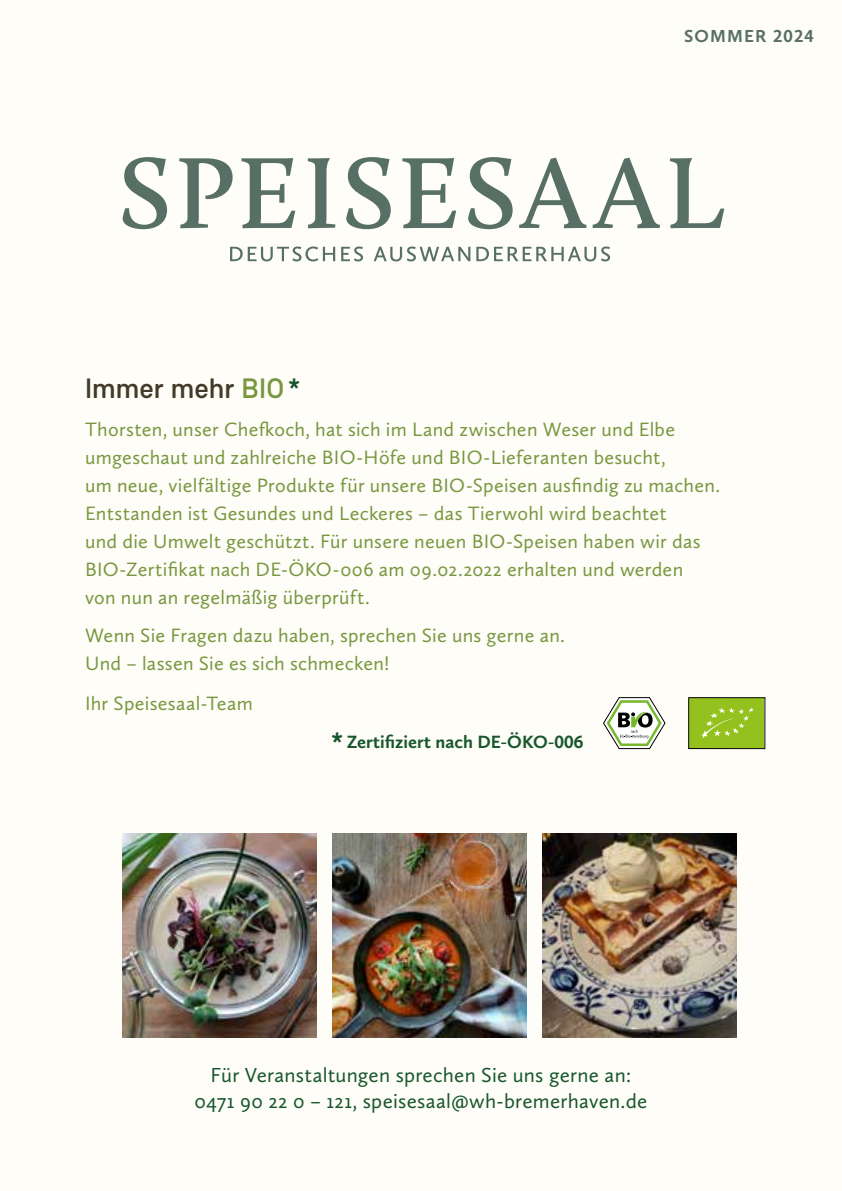
<style>
.page{position:relative;width:842px;height:1191px;background:#fefdf8}
.page>*{position:absolute;margin:0;border:0;box-sizing:border-box;transform-origin:0 0}
.t1{font:500 28px "Weissenhof Grotesk";color:#433a29}
.t2{font:21px/26px "Calluna Sans";letter-spacing:.01em;color:#18572c;text-align:center}
.t3{font:20px/28px "Calluna Sans";letter-spacing:.015em;color:#78973f}
.t4{font:700 18.4px "Calluna Sans";color:#18572c}
.t5{font:700 18px "Calluna Sans";letter-spacing:.065em;color:#576f64}
.s1{color:#78973f}
.s2{color:#18572c}
.s3{font-family:"Weissenhof Grotesk";font-weight:500;font-size:28px}
</style>
<div class="page">
<svg style="left:230px;top:246px;width:105px;height:15px"></svg>
<svg style="left:341px;top:246px;width:22px;height:15px"></svg>
<svg style="left:374px;top:246px;width:96px;height:15px"></svg>
<svg style="left:476px;top:246px;width:134px;height:15px"></svg>
<svg style="left:123px;top:157px;width:44px;height:72px"></svg>
<svg style="left:179px;top:158px;width:54px;height:70px"></svg>
<svg style="left:241px;top:158px;width:54px;height:70px"></svg>
<svg style="left:308px;top:158px;width:27px;height:70px"></svg>
<svg style="left:346px;top:157px;width:45px;height:72px"></svg>
<svg style="left:402px;top:158px;width:54px;height:70px"></svg>
<svg style="left:468px;top:157px;width:45px;height:72px"></svg>
<svg style="left:519px;top:158px;width:68px;height:70px"></svg>
<svg style="left:593px;top:158px;width:67px;height:70px"></svg>
<svg style="left:670px;top:158px;width:54px;height:70px"></svg>
<svg style="left:688px;top:697px;width:77px;height:51px;background:#94bc29"></svg>
<svg style="left:603px;top:697px;width:62px;height:51px"></svg>
<img style="left:123px;top:833px;width:194px;height:205px">
<img style="left:333px;top:833px;width:194px;height:204px">
<img style="left:543px;top:833px;width:194px;height:204px">
<p class="t5" style="left:684px;top:25px;width:131px">SOMMER 2024</p>
<h1 class="t1" style="left:85px;top:371px;width:216px">Immer mehr <span class="s1">BIO</span><span class="s2">*</span></h1>
<p class="t3" style="left:85px;top:415px;width:637px">Thorsten, unser Chefkoch, hat sich im Land zwischen Weser und Elbe umgeschaut und zahlreiche BIO-Höfe und BIO-Lieferanten besucht,<br>um neue, vielfältige Produkte für unsere BIO-Speisen ausfindig zu machen.<br>Entstanden ist Gesundes und Leckeres – das Tierwohl wird beachtet<br>und die Umwelt geschützt. Für unsere neuen BIO-Speisen haben wir das BIO-Zertifikat nach DE-ÖKO-006 am 09.02.2022 erhalten und werden<br>von nun an regelmäßig überprüft.</p>
<p class="t3" style="left:85px;top:621px;width:481px">Wenn Sie Fragen dazu haben, sprechen Sie uns gerne an.<br>Und – lassen Sie es sich schmecken!</p>
<p class="t3" style="left:85px;top:689px;width:169px">Ihr Speisesaal-Team</p>
<p class="t4" style="left:331px;top:731px;width:254px"><span class="s3">*</span> Zertifiziert nach DE-ÖKO-006</p>
<p class="t2" style="left:195px;top:1061px;width:454px">Für Veranstaltungen sprechen Sie uns gerne an:<br>0471 90 22 0 – 121, speisesaal@wh-bremerhaven.de</p>
</div>
